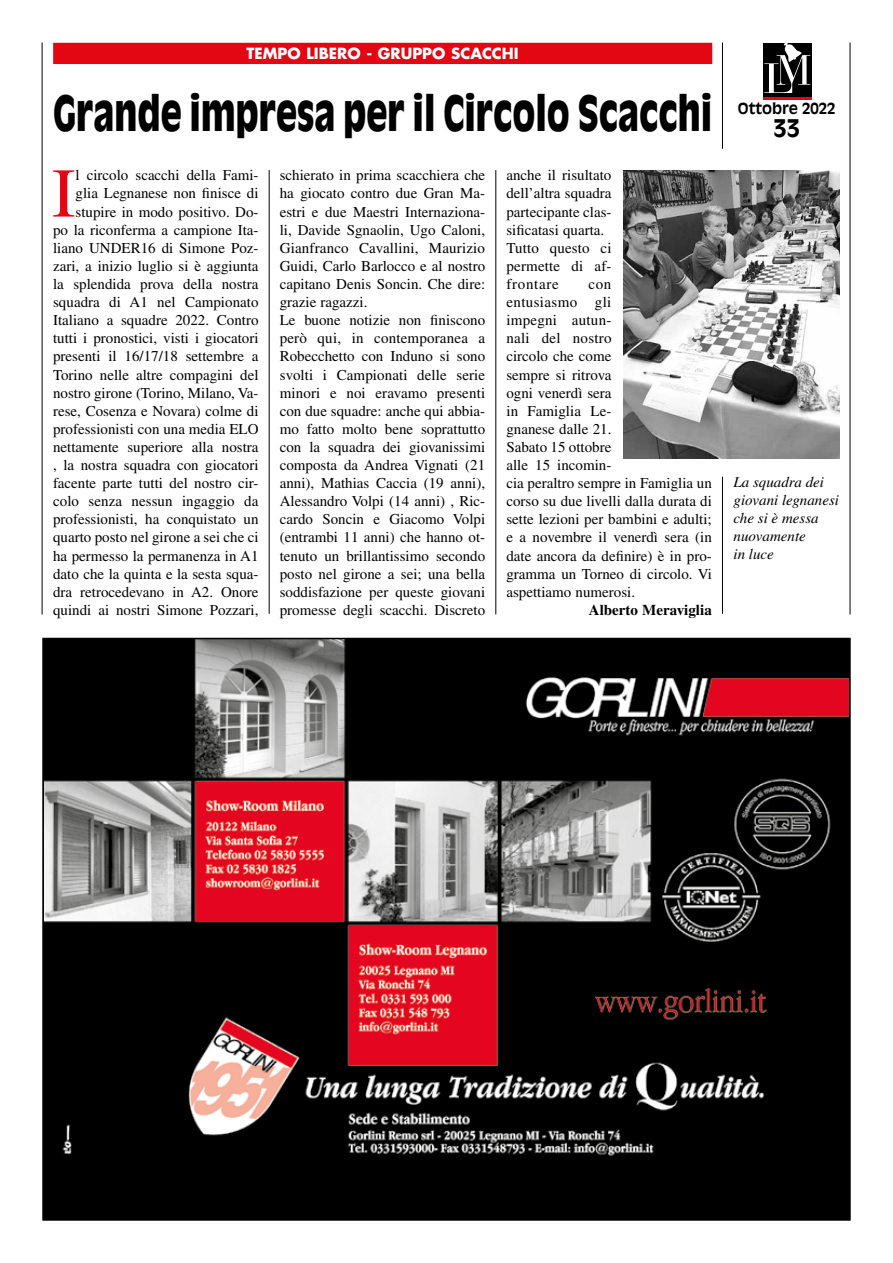
<style>
.page{position:relative;width:893px;height:1263px;background:#fff}
.page>*{position:absolute;margin:0;border:0;box-sizing:border-box;transform-origin:0 0}
.t1{font:69.75px "Times LT Std";color:#e30613}
.t2{font:900 48px "Antique Olive Std";color:#000;scale:.72 1}
.t3{font:700 24px "Antique Olive Std";color:#000}
.t4{font:15px/18.1px "Times LT Std";color:#000}
.t5{font:italic 15px/18px "Times LT Std";color:#000}
.t6{font:700 15px "Futura Std";color:#fff}
.t7{font:700 15px "Times LT Std";color:#000}
.t8{font:700 15px "Antique Olive Std";color:#000}
</style>
<div class="page">
<div style="left:763px;top:44px;width:48px;height:54px;background:#000"></div>
<hr style="left:763px;top:98px;width:48px;height:2px;background:#e30613">
<svg style="left:764px;top:43px;width:46px;height:50px"></svg>
<hr style="left:850px;top:43px;width:1px;height:571px;background:#000">
<div style="left:53px;top:43px;width:659px;height:21px;background:#e30613"></div>
<hr style="left:495px;top:170px;width:1px;height:444px;background:#000">
<hr style="left:269px;top:170px;width:1px;height:444px;background:#000">
<hr style="left:722px;top:477px;width:1px;height:137px;background:#000">
<hr style="left:722px;top:43px;width:1px;height:106px;background:#000">
<hr style="left:42px;top:43px;width:1px;height:571px;background:#000">
<img style="left:623px;top:170px;width:217px;height:289px">
<div style="left:43px;top:638px;width:807px;height:582px;background:#000"></div>
<img style="left:45px;top:640px;width:803px;height:516px">
<p class="t6" style="left:247px;top:43px;width:274px">TEMPO LIBERO - GRUPPO SCACCHI</p>
<h2 class="t2" style="left:53px;top:84px;width:917px">Grande impresa per il Circolo Scacchi</h2>
<h1 class="t1" style="left:52px;top:154px;width:25px">I</h1>
<p class="t4" style="left:506px;top:166px;width:107px">anche il risultato dell’altra squadra partecipante clas&shy;sificatasi quarta.<br>Tutto questo ci permette di af&shy;frontare</p>
<p class="t4" style="left:53px;top:166px;width:207px;text-align:right">l circolo scacchi della Fami&shy;glia Legnanese non finisce di stupire in modo positivo. Do-<br>po la riconferma a campione Ita&shy;liano UNDER16 di Simone Poz&shy;zari, a inizio luglio si è aggiunta la splendida prova della nostra squadra di A1 nel Campionato<br>Italiano a squadre 2022. Contro tutti i pronostici, visti i giocatori presenti il 16/17/18 settembre a<br>Torino nelle altre compagini del nostro girone (Torino, Milano, Va&shy;rese, Cosenza e Novara) colme di professionisti con una media ELO nettamente superiore alla nostra , la nostra squadra con giocatori facente parte tutti del nostro cir&shy;colo senza nessun ingaggio da professionisti, ha conquistato un quarto posto nel girone a sei che ci ha permesso la permanenza in A1 dato che la quinta e la sesta squa&shy;dra retrocedevano in A2. Onore quindi ai nostri Simone Pozzari,</p>
<p class="t4" style="left:280px;top:166px;width:207px">schierato in prima scacchiera che ha giocato contro due Gran Ma&shy;estri e due Maestri Internaziona&shy;li, Davide Sgnaolin, Ugo Caloni,<br>Gianfranco Cavallini, Maurizio<br>Guidi, Carlo Barlocco e al nostro capitano Denis Soncin. Che dire: grazie ragazzi.<br>Le buone notizie non finiscono però qui, in contemporanea a<br>Robecchetto con Induno si sono svolti i Campionati delle serie minori e noi eravamo presenti con due squadre: anche qui abbia&shy;mo fatto molto bene soprattutto con la squadra dei giovanissimi composta da Andrea Vignati (21 anni), Mathias Caccia (19 anni),<br>Alessandro Volpi (14 anni) , Ric&shy;cardo Soncin e Giacomo Volpi (entrambi 11 anni) che hanno ot&shy;tenuto un brillantissimo secondo posto nel girone a sei; una bella soddisfazione per queste giovani promesse degli scacchi. Discreto</p>
<p class="t4" style="left:506px;top:275px;width:207px;text-indent:82px">con<br>entusiasmo gli<br>impegni autun-<br>nali del nostro<br>circolo che come<br>sempre si ritrova<br>ogni venerdì sera<br>in Famiglia Le-<br>gnanese dalle 21.<br>Sabato 15 ottobre<br>alle 15 incomin-<br>cia peraltro sempre in Famiglia un corso su due livelli dalla durata di sette lezioni per bambini e adulti; e a novembre il venerdì sera (in date ancora da definire) è in pro&shy;gramma un Torneo di circolo. Vi aspettiamo numerosi.</p>
<p class="t7" style="left:589px;top:601px;width:124px">Alberto Meraviglia</p>
<p class="t8" style="left:738px;top:99px;width:99px">Ottobre 2022</p>
<h3 class="t3" style="left:773px;top:113px;width:28px">33</h3>
<p class="t5" style="left:733px;top:473px;width:107px">La squadra dei giovani legnanesi che si è messa nuovamente<br>in luce</p>
</div>
